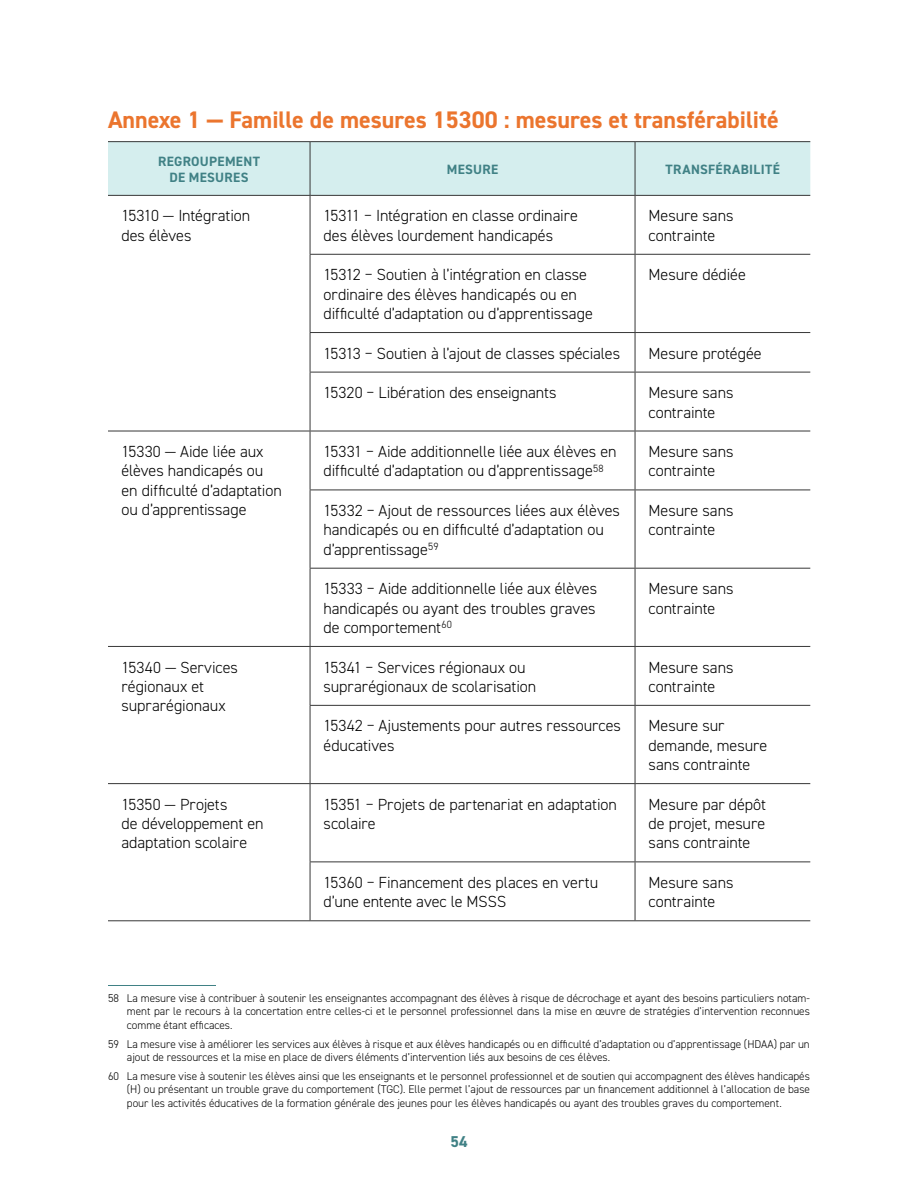
<style>
.page{position:relative;width:918px;height:1188px;background:#fff}
.page>*{position:absolute;margin:0;border:0;box-sizing:border-box;transform-origin:0 0}
.H2___S-titre_orange{font:700 24px "DIN2014";color:#eb752e}
.TXT___Tableau{font:300 16.2px/19.4px "DIN2014";letter-spacing:-.005em;color:#000}
.t1{font:700 15.75px "DIN2014";color:#408185}
.H2___Titre_colonne_t{font:700 13.5px/16.2px "DIN2014";letter-spacing:.025em;color:#408185;text-align:center}
.TXT___Note_de_bas_de{font:300 11.25px/13.5px "DIN2014";color:#000;text-align:justify}
</style>
<div class="page">
<div style="left:108px;top:142px;width:702px;height:53px;background:#d5eeee"></div>
<hr style="left:310px;top:196px;width:1px;height:58px;background:#373737">
<hr style="left:635px;top:196px;width:1px;height:58px;background:#373737">
<hr style="left:310px;top:254px;width:325px;height:1px;background:#373737">
<hr style="left:310px;top:255px;width:1px;height:77px;background:#373737">
<hr style="left:635px;top:254px;width:175px;height:1px;background:#373737">
<hr style="left:635px;top:255px;width:1px;height:77px;background:#373737">
<hr style="left:310px;top:332px;width:325px;height:1px;background:#373737">
<hr style="left:310px;top:333px;width:1px;height:39px;background:#373737">
<hr style="left:635px;top:332px;width:175px;height:1px;background:#373737">
<hr style="left:635px;top:333px;width:1px;height:39px;background:#373737">
<hr style="left:310px;top:372px;width:325px;height:1px;background:#373737">
<hr style="left:310px;top:372px;width:1px;height:59px;background:#373737">
<hr style="left:635px;top:372px;width:175px;height:1px;background:#373737">
<hr style="left:635px;top:372px;width:1px;height:59px;background:#373737">
<hr style="left:108px;top:431px;width:202px;height:1px;background:#373737">
<hr style="left:310px;top:431px;width:325px;height:1px;background:#373737">
<hr style="left:310px;top:431px;width:1px;height:59px;background:#373737">
<hr style="left:635px;top:431px;width:175px;height:1px;background:#373737">
<hr style="left:635px;top:431px;width:1px;height:59px;background:#373737">
<hr style="left:310px;top:490px;width:325px;height:1px;background:#373737">
<hr style="left:310px;top:490px;width:1px;height:78px;background:#373737">
<hr style="left:635px;top:490px;width:175px;height:1px;background:#373737">
<hr style="left:635px;top:490px;width:1px;height:78px;background:#373737">
<hr style="left:310px;top:568px;width:325px;height:1px;background:#373737">
<hr style="left:310px;top:569px;width:1px;height:77px;background:#373737">
<hr style="left:635px;top:568px;width:175px;height:1px;background:#373737">
<hr style="left:635px;top:569px;width:1px;height:77px;background:#373737">
<hr style="left:108px;top:646px;width:202px;height:1px;background:#373737">
<hr style="left:310px;top:646px;width:325px;height:1px;background:#373737">
<hr style="left:310px;top:647px;width:1px;height:58px;background:#373737">
<hr style="left:635px;top:646px;width:175px;height:1px;background:#373737">
<hr style="left:635px;top:647px;width:1px;height:58px;background:#373737">
<hr style="left:310px;top:705px;width:325px;height:1px;background:#373737">
<hr style="left:310px;top:706px;width:1px;height:77px;background:#373737">
<hr style="left:635px;top:705px;width:175px;height:1px;background:#373737">
<hr style="left:635px;top:706px;width:1px;height:77px;background:#373737">
<hr style="left:108px;top:783px;width:202px;height:1px;background:#373737">
<hr style="left:310px;top:783px;width:325px;height:1px;background:#373737">
<hr style="left:310px;top:784px;width:1px;height:78px;background:#373737">
<hr style="left:635px;top:783px;width:175px;height:1px;background:#373737">
<hr style="left:635px;top:784px;width:1px;height:78px;background:#373737">
<hr style="left:310px;top:862px;width:325px;height:1px;background:#373737">
<hr style="left:310px;top:862px;width:1px;height:58px;background:#373737">
<hr style="left:635px;top:862px;width:175px;height:1px;background:#373737">
<hr style="left:635px;top:862px;width:1px;height:58px;background:#373737">
<hr style="left:108px;top:141px;width:202px;height:1px;background:#373737">
<hr style="left:310px;top:141px;width:325px;height:1px;background:#373737">
<hr style="left:310px;top:142px;width:1px;height:53px;background:#373737">
<hr style="left:635px;top:141px;width:175px;height:1px;background:#373737">
<hr style="left:635px;top:142px;width:1px;height:53px;background:#373737">
<hr style="left:108px;top:195px;width:202px;height:1px;background:#373737">
<hr style="left:310px;top:195px;width:325px;height:1px;background:#373737">
<hr style="left:635px;top:195px;width:175px;height:1px;background:#373737">
<hr style="left:108px;top:920px;width:202px;height:1px;background:#373737">
<hr style="left:310px;top:920px;width:325px;height:1px;background:#373737">
<hr style="left:635px;top:920px;width:175px;height:1px;background:#373737">
<hr style="left:108px;top:985px;width:108px;height:1px;background:#408185">
<h2 class="H2___S-titre_orange" style="left:108px;top:104px;width:672px">Annexe 1 — Famille de mesures 15300 : mesures et transférabilité</h2>
<h2 class="H2___Titre_colonne_t" style="left:158px;top:153px;width:103px">REGROUPEMENT<br>DE MESURES</h2>
<h2 class="H2___Titre_colonne_t" style="left:447px;top:161px;width:53px">MESURE</h2>
<h2 class="H2___Titre_colonne_t" style="left:666px;top:161px;width:116px">TRANSFÉRABILITÉ</h2>
<p class="TXT___Tableau" style="left:122px;top:206px;width:130px">15310 — Intégration des élèves</p>
<p class="TXT___Tableau" style="left:324px;top:206px;width:256px">15311 − Intégration en classe ordinaire des élèves lourdement handicapés</p>
<p class="TXT___Tableau" style="left:649px;top:206px;width:86px">Mesure sans contrainte</p>
<p class="TXT___Tableau" style="left:324px;top:265px;width:271px">15312 − Soutien à l’intégration en classe ordinaire des élèves handicapés ou en difficulté d’adaptation ou d’apprentissage</p>
<p class="TXT___Tableau" style="left:649px;top:265px;width:99px">Mesure dédiée</p>
<p class="TXT___Tableau" style="left:324px;top:343px;width:298px">15313 − Soutien à l’ajout de classes spéciales</p>
<p class="TXT___Tableau" style="left:649px;top:343px;width:115px">Mesure protégée</p>
<p class="TXT___Tableau" style="left:324px;top:383px;width:235px">15320 − Libération des enseignants</p>
<p class="TXT___Tableau" style="left:649px;top:383px;width:86px">Mesure sans contrainte</p>
<p class="TXT___Tableau" style="left:122px;top:442px;width:162px">15330 — Aide liée aux élèves handicapés ou en difficulté d’adaptation ou d’apprentissage</p>
<p class="TXT___Tableau" style="left:324px;top:442px;width:294px">15331 − Aide additionnelle liée aux élèves en difficulté d’adaptation ou d’apprentissage<sup>58</sup></p>
<p class="TXT___Tableau" style="left:649px;top:442px;width:86px">Mesure sans contrainte</p>
<p class="TXT___Tableau" style="left:324px;top:501px;width:298px">15332 − Ajout de ressources liées aux élèves handicapés ou en difficulté d’adaptation ou d’apprentissage<sup>59</sup></p>
<p class="TXT___Tableau" style="left:649px;top:501px;width:86px">Mesure sans contrainte</p>
<p class="TXT___Tableau" style="left:324px;top:579px;width:275px;text-align:justify">15333 − Aide additionnelle liée aux élèves handicapés ou ayant des troubles graves de comportement<sup>60</sup></p>
<p class="TXT___Tableau" style="left:649px;top:579px;width:86px">Mesure sans contrainte</p>
<p class="TXT___Tableau" style="left:122px;top:657px;width:118px">15340 — Services régionaux et suprarégionaux</p>
<p class="TXT___Tableau" style="left:324px;top:657px;width:214px">15341 − Services régionaux ou suprarégionaux de scolarisation</p>
<p class="TXT___Tableau" style="left:649px;top:657px;width:86px">Mesure sans contrainte</p>
<p class="TXT___Tableau" style="left:324px;top:716px;width:299px">15342 − Ajustements pour autres ressources éducatives</p>
<p class="TXT___Tableau" style="left:649px;top:716px;width:120px">Mesure sur demande, mesure sans contrainte</p>
<p class="TXT___Tableau" style="left:122px;top:794px;width:144px">15350 — Projets<br>de développement en adaptation scolaire</p>
<p class="TXT___Tableau" style="left:324px;top:794px;width:295px">15351 − Projets de partenariat en adaptation scolaire</p>
<p class="TXT___Tableau" style="left:649px;top:794px;width:119px;text-align:justify">Mesure par dépôt de projet, mesure sans contrainte</p>
<p class="TXT___Tableau" style="left:324px;top:873px;width:276px">15360 − Financement des places en vertu d’une entente avec le MSSS</p>
<p class="TXT___Tableau" style="left:649px;top:873px;width:86px">Mesure sans contrainte</p>
<p class="TXT___Note_de_bas_de" style="left:127px;top:991px;width:685px;text-indent:-19px">58 La mesure vise à contribuer à soutenir les enseignantes accompagnant des élèves à risque de décrochage et ayant des besoins particuliers notam&shy;ment par le recours à la concertation entre celles-ci et le personnel professionnel dans la mise en œuvre de stratégies d’intervention reconnues comme étant efficaces.</p>
<p class="TXT___Note_de_bas_de" style="left:127px;top:1037px;width:685px;text-indent:-19px">59 La mesure vise à améliorer les services aux élèves à risque et aux élèves handicapés ou en difficulté d’adaptation ou d’apprentissage (HDAA) par un ajout de ressources et la mise en place de divers éléments d’intervention liés aux besoins de ces élèves.</p>
<p class="TXT___Note_de_bas_de" style="left:127px;top:1069px;width:685px;text-indent:-19px">60 La mesure vise à soutenir les élèves ainsi que les enseignants et le personnel professionnel et de soutien qui accompagnent des élèves handicapés (H) ou présentant un trouble grave du comportement (TGC). Elle permet l’ajout de ressources par un financement additionnel à l’allocation de base pour les activités éducatives de la formation générale des jeunes pour les élèves handicapés ou ayant des troubles graves du comportement.</p>
<p class="t1" style="left:450px;top:1131px;width:19px">54</p>
</div>
